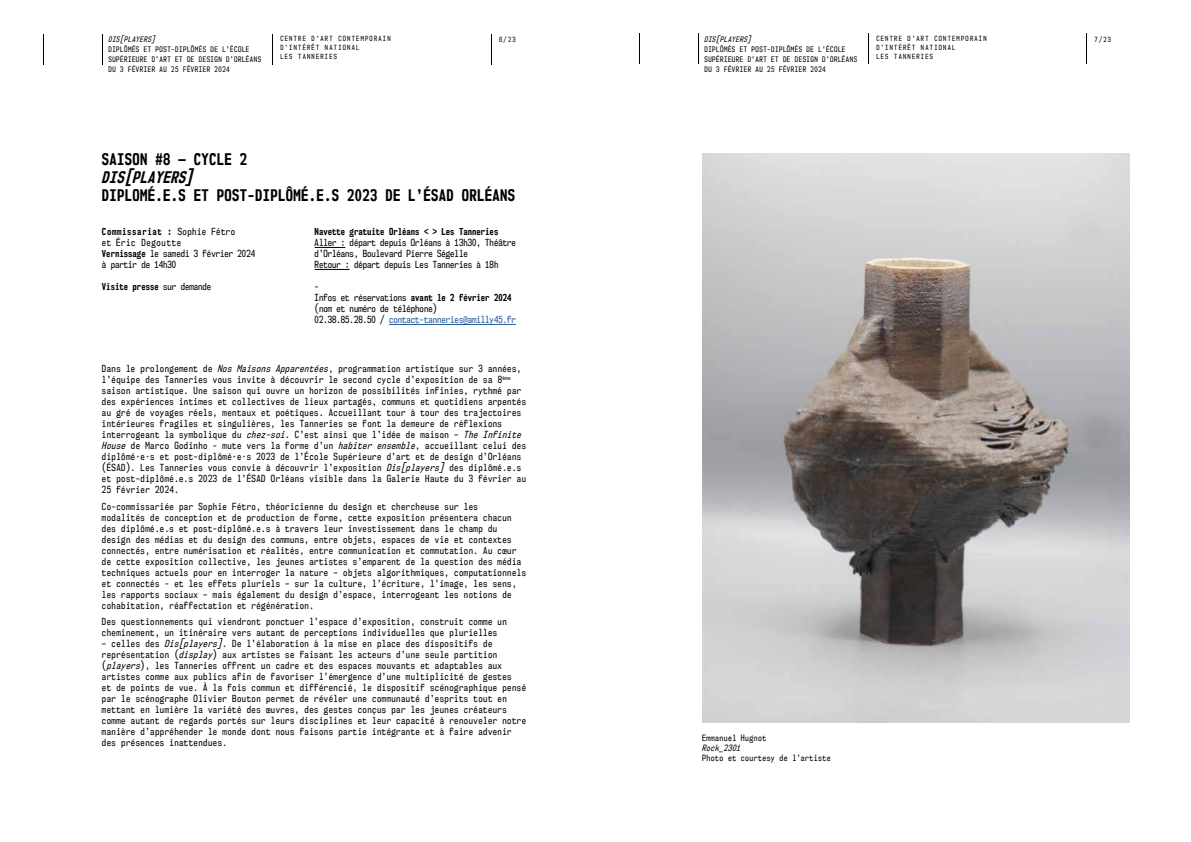
<style>
.page{position:relative;width:1191px;height:842px;background:#fff}
.page>*{position:absolute;margin:0;border:0;box-sizing:border-box;transform-origin:0 0}
.t1{font:700 15px "NK57 Monospace Cd Rg";letter-spacing:.025em;color:#000}
.t2{font:italic 700 15px "NK57 Monospace Cd Rg";letter-spacing:.025em;color:#000}
.t3{font:9px/11px "NK57 Monospace Cd Rg";letter-spacing:.05em;color:#000}
.t4{font:9px/11px "NK57 Monospace Cd Rg";color:#000}
.t5{font:700 9px "NK57 Monospace Cd Rg";color:#000}
.t6{font:8px "NK57 Monospace Cd Rg";letter-spacing:.05em;color:#000}
.t7{font:italic 8px "NK57 Monospace Cd Rg";letter-spacing:.05em;color:#000}
.t8{font:7px/10px "NK57 Monospace Cd Rg";letter-spacing:.075em;color:#000}
.t9{font:italic 7px "NK57 Monospace Cd Rg";letter-spacing:.075em;color:#000}
.t10{font:6.5px/9px "NK57 Monospace Cd Rg";letter-spacing:.2em;color:#000}
.s1{font-weight:700}
.s2{color:#275b9b}
.s3{font-weight:400}
.s4{font-style:italic}
</style>
<div class="page">
<hr style="left:102px;top:34px;width:1px;height:30px;background:#000">
<hr style="left:272px;top:34px;width:1px;height:30px;background:#000">
<hr style="left:43px;top:34px;width:1px;height:30px;background:#000">
<hr style="left:491px;top:34px;width:1px;height:30px;background:#000">
<hr style="left:1086px;top:34px;width:1px;height:30px;background:#000">
<hr style="left:698px;top:33px;width:1px;height:30px;background:#000">
<hr style="left:868px;top:33px;width:1px;height:30px;background:#000">
<hr style="left:639px;top:33px;width:1px;height:30px;background:#000">
<hr style="left:315px;top:247px;width:30px;height:1px;background:#000">
<hr style="left:315px;top:269px;width:35px;height:1px;background:#000">
<hr style="left:389px;top:324px;width:127px;height:1px;background:#275b9b">
<img style="left:702px;top:153px;width:427px;height:570px">
<p class="t9" style="left:108px;top:35px;width:48px">DIS[PLAYERS]</p>
<p class="t8" style="left:108px;top:44px;width:154px">DIPLÔMÉS ET POST-DIPLÔMÉS DE L’ÉCOLE<br>SUPÉRIEURE D’ART ET DE DESIGN D’ORLÉANS<br>DU 3 FÉVRIER AU 25 FÉVRIER 2024</p>
<p class="t10" style="left:280px;top:34px;width:112px">CENTRE D’ART CONTEMPORAIN<br>D’INTÉRÊT NATIONAL<br>LES TANNERIES</p>
<p class="t10" style="left:499px;top:35px;width:18px">6/23</p>
<p class="t9" style="left:704px;top:35px;width:48px">DIS[PLAYERS]</p>
<p class="t10" style="left:1094px;top:35px;width:18px">7/23</p>
<p class="t8" style="left:704px;top:44px;width:154px">DIPLÔMÉS ET POST-DIPLÔMÉS DE L’ÉCOLE<br>SUPÉRIEURE D’ART ET DE DESIGN D’ORLÉANS<br>DU 3 FÉVRIER AU 25 FÉVRIER 2024</p>
<p class="t10" style="left:876px;top:34px;width:112px">CENTRE D’ART CONTEMPORAIN<br>D’INTÉRÊT NATIONAL<br>LES TANNERIES</p>
<h1 class="t1" style="left:102px;top:150px;width:147px">SAISON #8 — CYCLE 2</h1>
<h1 class="t2" style="left:102px;top:168px;width:93px">DIS[PLAYERS]</h1>
<h1 class="t1" style="left:102px;top:186px;width:415px">DIPLOMÉ.E.S ET POST-DIPLÔMÉ.E.S 2023 DE L’ÉSAD ORLÉANS</h1>
<p class="t5" style="left:315px;top:226px;width:185px">Navette gratuite Orléans &lt; &gt; Les Tanneries</p>
<p class="t4" style="left:315px;top:237px;width:203px">Aller : départ depuis Orléans à 13h30, Théâtre d’Orléans, Boulevard Pierre Ségelle<br>Retour : départ depuis Les Tanneries à 18h</p>
<p class="t4" style="left:315px;top:281px;width:203px">-<br>Infos et réservations <span class="s1">avant le 2 février 2024 </span>(nom et numéro de téléphone)<br>02.38.85.28.50 / <span class="s2">contact-tanneries@amilly45.fr</span></p>
<p class="t4" style="left:102px;top:226px;width:155px"><span class="s1">Commissariat :</span> Sophie Fétro<br>et Éric Degoutte<br><span class="s1">Vernissage</span> le samedi 3 février 2024 à partir de 14h30</p>
<p class="t5" style="left:102px;top:281px;width:111px">Visite presse <span class="s3">sur demande</span></p>
<p class="t3" style="left:102px;top:363px;width:426px">Dans le prolongement de <span class="s4">Nos Maisons Apparentées</span>, programmation artistique sur 3 années, l’équipe des Tanneries vous invite à découvrir le second cycle d’exposition de sa 8<sup>ème </sup>saison artistique. Une saison qui ouvre un horizon de possibilités infinies, rythmé par des expériences intimes et collectives de lieux partagés, communs et quotidiens arpentés au gré de voyages réels, mentaux et poétiques. Accueillant tour à tour des trajectoires intérieures fragiles et singulières, les Tanneries se font la demeure de réflexions interrogeant la symbolique du <span class="s4">chez-soi</span>. C’est ainsi que l’idée de maison – <span class="s4">The Infinite House</span> de Marco Godinho - mute vers la forme d’un <span class="s4">habiter ensemble</span>, accueillant celui des diplômé·e·s et post-diplômé·e·s 2023 de l’École Supérieure d’art et de design d’Orléans (ÉSAD). Les Tanneries vous convie à découvrir l’exposition <span class="s4">Dis[players]</span> des diplômé.e.s et post-diplômé.e.s 2023 de l’ÉSAD Orléans visible dans la Galerie Haute du 3 février au 25 février 2024.</p>
<p class="t3" style="left:102px;top:501px;width:426px">Co-commissariée par Sophie Fétro, théoricienne du design et chercheuse sur les<br>modalités de conception et de production de forme, cette exposition présentera chacun des diplômé.e.s et post-diplômé.e.s à travers leur investissement dans le champ du design des médias et du design des communs, entre objets, espaces de vie et contextes connectés, entre numérisation et réalités, entre communication et commutation. Au cœur de cette exposition collective, les jeunes artistes s’emparent de la question des média techniques actuels pour en interroger la nature – objets algorithmiques, computationnels et connectés - et les effets pluriels – sur la culture, l’écriture, l’image, les sens, les rapports sociaux – mais également du design d’espace, interrogeant les notions de cohabitation, réaffectation et régénération.</p>
<p class="t3" style="left:102px;top:616px;width:406px">Des questionnements qui viendront ponctuer l’espace d’exposition, construit comme un cheminement, un itinéraire vers autant de perceptions individuelles que plurielles</p>
<p class="t3" style="left:102px;top:638px;width:426px">– celles des <span class="s4">Dis[players]</span>. De l’élaboration à la mise en place des dispositifs de représentation (<span class="s4">display</span>) aux artistes se faisant les acteurs d’une seule partition (<span class="s4">players</span>), les Tanneries offrent un cadre et des espaces mouvants et adaptables aux artistes comme aux publics afin de favoriser l’émergence d’une multiplicité de gestes<br>et de points de vue. À la fois commun et différencié, le dispositif scénographique pensé par le scénographe Olivier Bouton permet de révéler une communauté d’esprits tout en mettant en lumière la variété des œuvres, des gestes conçus par les jeunes créateurs comme autant de regards portés sur leurs disciplines et leur capacité à renouveler notre manière d’appréhender le monde dont nous faisons partie intégrante et à faire advenir des présences inattendues.</p>
<p class="t6" style="left:702px;top:733px;width:65px">Emmanuel Hugnot</p>
<p class="t7" style="left:702px;top:743px;width:40px">Rock_2301</p>
<p class="t6" style="left:702px;top:753px;width:130px">Photo et courtesy de l’artiste</p>
</div>
